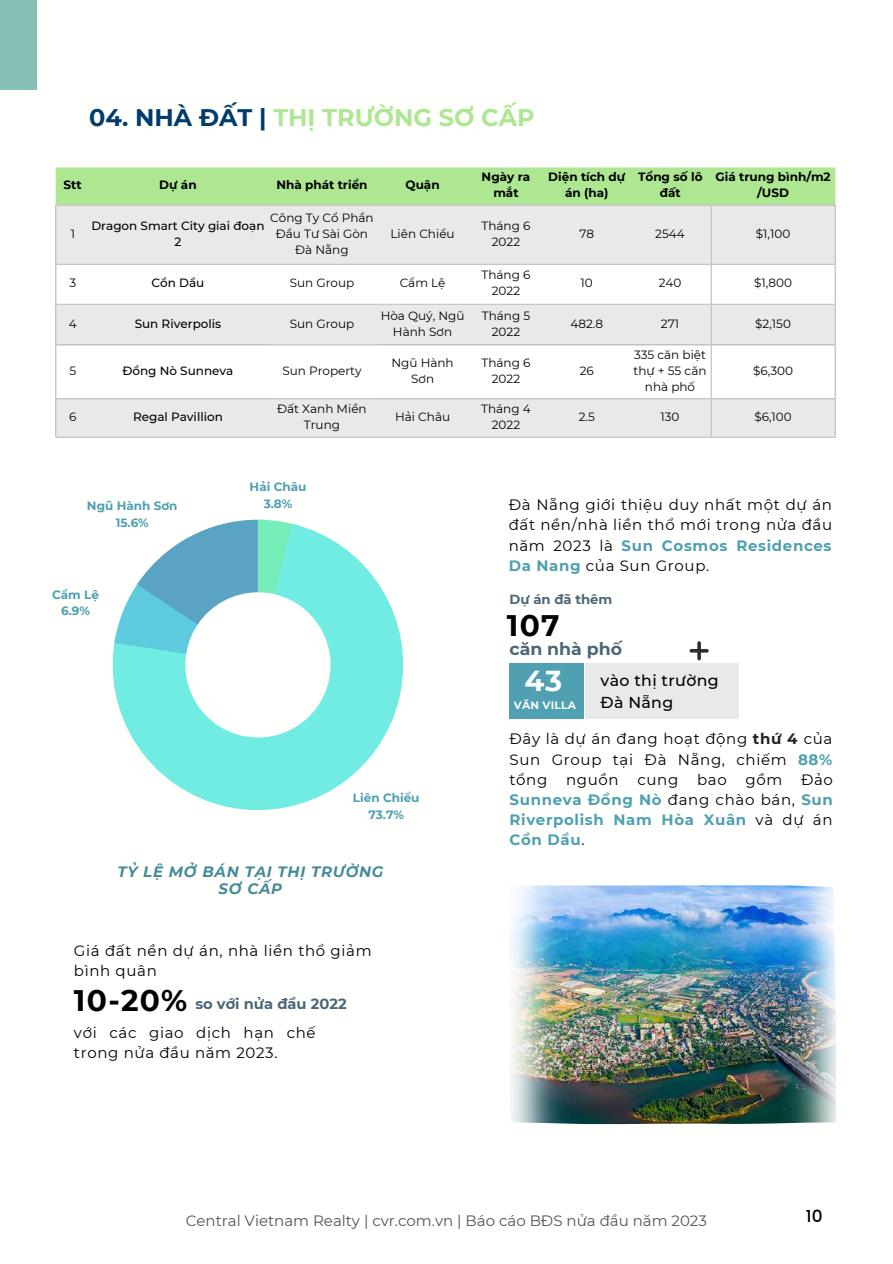
<style>
.page{position:relative;width:893px;height:1264px;background:#fff}
.page>*{position:absolute;margin:0;border:0;box-sizing:border-box;transform-origin:0 0}
.t1{font:700 29.7px "Montserrat";color:#000}
.t2{font:700 28.8px "Montserrat";color:#fff}
.t3{font:700 24px "Montserrat";color:#ade792}
.t4{font:700 17.25px "Montserrat";color:#4b6678}
.t5{font:500 16.95px "Poppins";color:#000}
.t6{font:500 15.75px/22.5px "Montserrat";letter-spacing:.02em;color:#000}
.t7{font:15px/20.2px "Montserrat";letter-spacing:.045em;color:#000;text-align:justify}
.t8{font:15px "Montserrat";color:#545454}
.t9{font:italic 700 15px/16.8px "Montserrat";letter-spacing:.05em;color:#448b9c;text-align:center}
.t10{font:700 14.7px "Montserrat";color:#4b6678}
.t11{font:700 13.2px "Montserrat";color:#4b6678}
.t12{font:12px/16px "Montserrat";color:#000;text-align:center}
.t13{font:700 12px/16px "Montserrat";color:#000;text-align:center}
.t14{font:500 12px/16px "Montserrat";color:#000;text-align:center}
.t15{font:700 12px/16.6px "Montserrat";color:#4ea0b2;text-align:center}
.t16{font:700 10.65px "Montserrat";letter-spacing:.02em;color:#fff}
.s1{color:#013c6b}
.s2{font-size:29.7px;color:#000}
.s3{font-weight:700;color:#4ea0b2}
.s4{font-weight:700;color:#222}
</style>
<div class="page">
<div style="left:56px;top:168px;width:779px;height:36px;background:#ade792"></div>
<svg style="left:57px;top:206px;width:777px;height:230px;fill:#e9e9e9"></svg>
<div style="left:266px;top:344px;width:111px;height:55px;background:#fff"></div>
<hr style="left:55px;top:206px;width:2px;height:230px;background:#ccc">
<hr style="left:710px;top:206px;width:1px;height:230px;background:#ccc">
<hr style="left:834px;top:206px;width:1px;height:230px;background:#ccc">
<hr style="left:55px;top:204px;width:780px;height:2px;background:#ccc">
<hr style="left:55px;top:263px;width:780px;height:2px;background:#ccc">
<hr style="left:55px;top:304px;width:780px;height:1px;background:#ccc">
<hr style="left:55px;top:344px;width:780px;height:1px;background:#ccc">
<hr style="left:55px;top:398px;width:780px;height:1px;background:#ccc">
<hr style="left:55px;top:436px;width:780px;height:2px;background:#ccc">
<img style="left:576px;top:885px;width:201px;height:239px">
<img style="left:777px;top:885px;width:59px;height:239px">
<img style="left:509px;top:718px;width:67px;height:406px">
<svg style="left:113px;top:525px;width:290px;height:285px;fill:#70ece2"></svg>
<svg style="left:114px;top:519px;width:185px;height:135px"></svg>
<div style="left:509px;top:663px;width:75px;height:55px;background:#4ea0b2"></div>
<div style="left:585px;top:663px;width:153px;height:55px;background:#e9e9e9"></div>
<svg style="left:689px;top:641px;width:19px;height:19px"></svg>
<div style="left:0;top:0;width:36px;height:89px;background:#87c1b6"></div>
<h3 class="t3" style="left:89px;top:102px;width:447px"><span class="s1">04. NHÀ ĐẤT |</span> THỊ TRƯỜNG SƠ CẤP</h3>
<p class="t13" style="left:64px;top:176px;width:20px">Stt</p>
<p class="t13" style="left:159px;top:176px;width:39px">Dự án</p>
<p class="t13" style="left:276px;top:176px;width:93px">Nhà phát triển</p>
<p class="t13" style="left:405px;top:176px;width:36px">Quận</p>
<p class="t13" style="left:481px;top:169px;width:50px">Ngày ra mắt</p>
<p class="t13" style="left:548px;top:169px;width:79px">Diện tích dự án (ha)</p>
<p class="t13" style="left:638px;top:169px;width:66px">Tổng số lô đất</p>
<p class="t13" style="left:715px;top:169px;width:117px">Giá trung bình/m2 /USD</p>
<p class="t12" style="left:71px;top:225px;width:6px">1</p>
<p class="t14" style="left:91px;top:217px;width:175px">Dragon Smart City giai đoạn<br>2</p>
<p class="t12" style="left:270px;top:209px;width:105px">Công Ty Cổ Phần<br>Đầu Tư Sài Gòn<br>Đà Nẵng</p>
<p class="t12" style="left:390px;top:225px;width:66px">Liên Chiểu</p>
<p class="t12" style="left:481px;top:217px;width:50px">Tháng 6<br>2022</p>
<p class="t12" style="left:579px;top:225px;width:16px">78</p>
<p class="t12" style="left:655px;top:225px;width:31px">2544</p>
<p class="t12" style="left:755px;top:225px;width:36px">$1,100</p>
<p class="t12" style="left:69px;top:274px;width:8px">3</p>
<p class="t14" style="left:151px;top:274px;width:54px">Cồn Dầu</p>
<p class="t12" style="left:290px;top:274px;width:66px">Sun Group</p>
<p class="t12" style="left:399px;top:274px;width:47px">Cẩm Lệ</p>
<p class="t12" style="left:481px;top:266px;width:50px">Tháng 6<br>2022</p>
<p class="t12" style="left:580px;top:274px;width:14px">10</p>
<p class="t12" style="left:658px;top:274px;width:24px">240</p>
<p class="t12" style="left:754px;top:274px;width:39px">$1,800</p>
<p class="t12" style="left:69px;top:315px;width:9px">4</p>
<p class="t14" style="left:135px;top:315px;width:88px">Sun Riverpolis</p>
<p class="t12" style="left:290px;top:315px;width:66px">Sun Group</p>
<p class="t12" style="left:380px;top:307px;width:85px">Hòa Quý, Ngũ<br>Hành Sơn</p>
<p class="t12" style="left:481px;top:307px;width:50px">Tháng 5<br>2022</p>
<p class="t12" style="left:570px;top:315px;width:34px">482.8</p>
<p class="t12" style="left:661px;top:315px;width:20px">271</p>
<p class="t12" style="left:755px;top:315px;width:37px">$2,150</p>
<p class="t12" style="left:69px;top:362px;width:8px">5</p>
<p class="t14" style="left:122px;top:362px;width:112px">Đồng Nò Sunneva</p>
<p class="t12" style="left:282px;top:362px;width:81px">Sun Property</p>
<p class="t12" style="left:391px;top:354px;width:64px">Ngũ Hành<br>Sơn</p>
<p class="t12" style="left:481px;top:354px;width:50px">Tháng 6<br>2022</p>
<p class="t12" style="left:579px;top:362px;width:16px">26</p>
<p class="t12" style="left:633px;top:346px;width:74px">335 căn biệt thự + 55 căn nhà phố</p>
<p class="t12" style="left:753px;top:362px;width:41px">$6,300</p>
<p class="t12" style="left:69px;top:408px;width:9px">6</p>
<p class="t14" style="left:133px;top:408px;width:91px">Regal Pavillion</p>
<p class="t12" style="left:277px;top:400px;width:91px">Đất Xanh Miền<br>Trung</p>
<p class="t12" style="left:395px;top:408px;width:57px">Hải Châu</p>
<p class="t12" style="left:481px;top:400px;width:51px">Tháng 4<br>2022</p>
<p class="t12" style="left:578px;top:408px;width:18px">2.5</p>
<p class="t12" style="left:660px;top:408px;width:21px">130</p>
<p class="t12" style="left:754px;top:408px;width:39px">$6,100</p>
<p class="t15" style="left:87px;top:497px;width:92px">Ngũ Hành Sơn<br>15.6%</p>
<p class="t15" style="left:52px;top:586px;width:48px">Cẩm Lệ<br>6.9%</p>
<p class="t15" style="left:249px;top:478px;width:58px">Hải Châu<br>3.8%</p>
<p class="t15" style="left:353px;top:789px;width:68px">Liên Chiểu<br>73.7%</p>
<p class="t9" style="left:117px;top:863px;width:267px">TỶ LỆ MỞ BÁN TẠI THỊ TRƯỜNG<br>SƠ CẤP</p>
<p class="t7" style="left:74px;top:940px;width:299px">Giá đất nền dự án, nhà liền thổ giảm bình quân</p>
<p class="t10" style="left:74px;top:994px;width:274px"><span class="s2">10-20%</span> so với nửa đầu 2022</p>
<p class="t7" style="left:74px;top:1022px;width:243px">với các giao dịch hạn chế trong nửa đầu năm 2023.</p>
<p class="t7" style="left:508px;top:494px;width:325px">Đà Nẵng giới thiệu duy nhất một dự án đất nền/nhà liền thổ mới trong nửa đầu năm 2023 là <span class="s3">Sun Cosmos Residences Da Nang</span> của Sun Group.</p>
<p class="t11" style="left:509px;top:591px;width:104px">Dự án đã thêm</p>
<h1 class="t1" style="left:507px;top:606px;width:54px">107</h1>
<p class="t4" style="left:509px;top:638px;width:114px">căn nhà phố</p>
<p class="t16" style="left:514px;top:698px;width:64px">VĂN VILLA</p>
<h2 class="t2" style="left:524px;top:663px;width:39px">43</h2>
<p class="t6" style="left:600px;top:668px;width:120px">vào thị trường<br>Đà Nẵng</p>
<p class="t7" style="left:509px;top:728px;width:325px">Đây là dự án đang hoạt động <span class="s4">thứ 4</span> của Sun Group tại Đà Nẵng, chiếm <span class="s3">88% </span>tổng nguồn cung bao gồm Đảo <span class="s3">Sunneva Đồng Nò</span> đang chào bán, <span class="s3">Sun Riverpolish Nam Hòa Xuân</span> và dự án <span class="s3">Cồn Dầu</span>.</p>
<p class="t8" style="left:186px;top:1211px;width:522px">Central Vietnam Realty | cvr.com.vn | Báo cáo BĐS nửa đầu năm 2023</p>
<p class="t5" style="left:805px;top:1206px;width:18px">10</p>
</div>
